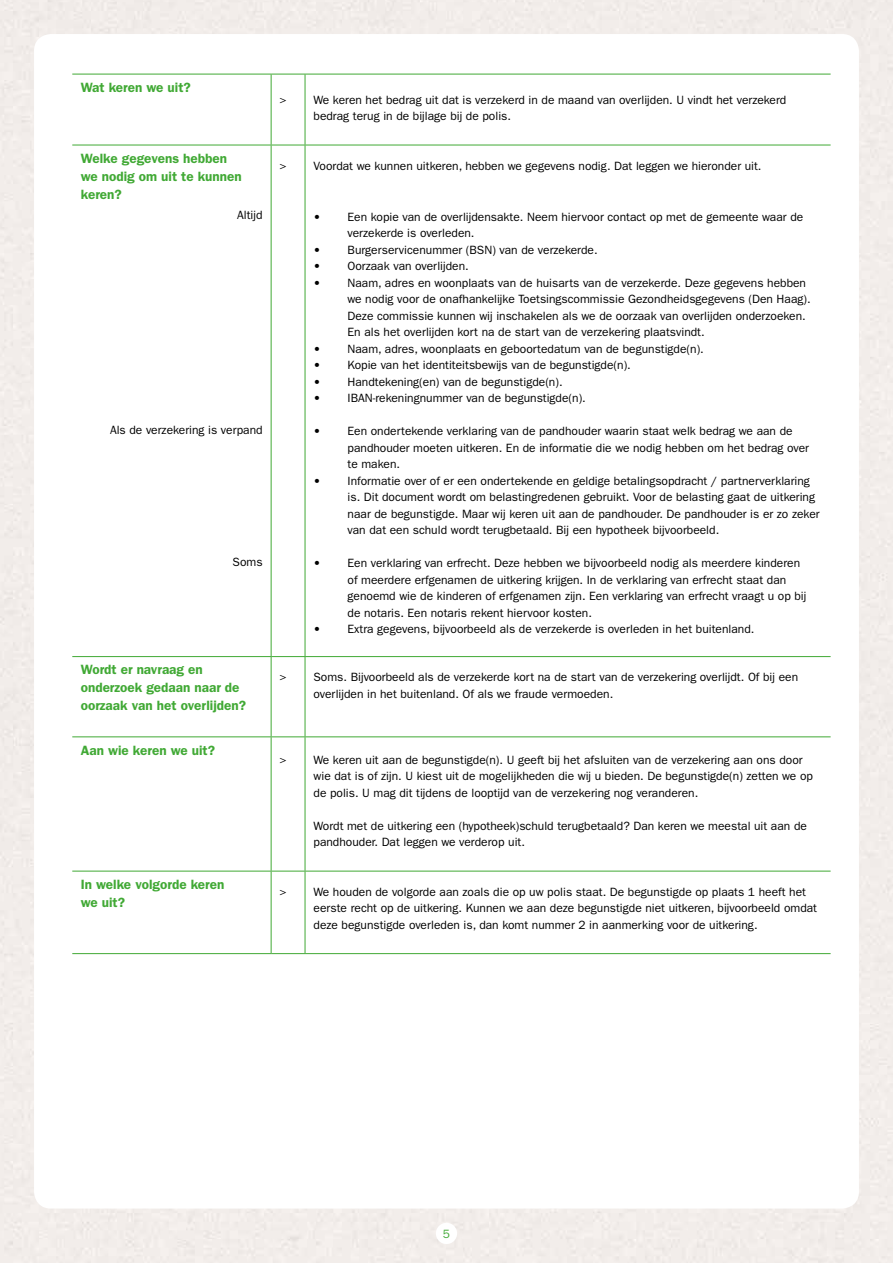
<style>
.page{position:relative;width:893px;height:1263px;background:#fff}
.page>*{position:absolute;margin:0;border:0;box-sizing:border-box;transform-origin:0 0}
.t1{font:600 13.5px/18px "ITC Franklin Gothic Std";color:#41a935}
.t2{font:12px/16.5px "ITC Franklin Gothic Std";color:#000}
.t3{font:12px "ITC Franklin Gothic Std";color:#41a935}
.s1{font-family:"ITC Franklin Gothic Std Hvy"}
</style>
<div class="page">
<hr style="left:72px;top:74px;width:199px;height:1px;background:#41a935">
<hr style="left:271px;top:74px;width:34px;height:1px;background:#41a935">
<hr style="left:271px;top:74px;width:1px;height:71px;background:#41a935">
<hr style="left:305px;top:74px;width:526px;height:1px;background:#41a935">
<hr style="left:305px;top:74px;width:1px;height:71px;background:#41a935">
<hr style="left:72px;top:145px;width:199px;height:1px;background:#41a935">
<hr style="left:271px;top:145px;width:34px;height:1px;background:#41a935">
<hr style="left:271px;top:145px;width:1px;height:511px;background:#41a935">
<hr style="left:305px;top:145px;width:526px;height:1px;background:#41a935">
<hr style="left:305px;top:145px;width:1px;height:511px;background:#41a935">
<hr style="left:72px;top:656px;width:199px;height:1px;background:#41a935">
<hr style="left:271px;top:656px;width:34px;height:1px;background:#41a935">
<hr style="left:271px;top:657px;width:1px;height:79px;background:#41a935">
<hr style="left:305px;top:656px;width:526px;height:1px;background:#41a935">
<hr style="left:305px;top:657px;width:1px;height:79px;background:#41a935">
<hr style="left:72px;top:736px;width:199px;height:1px;background:#41a935">
<hr style="left:271px;top:736px;width:34px;height:1px;background:#41a935">
<hr style="left:271px;top:737px;width:1px;height:134px;background:#41a935">
<hr style="left:305px;top:736px;width:526px;height:1px;background:#41a935">
<hr style="left:305px;top:737px;width:1px;height:134px;background:#41a935">
<hr style="left:72px;top:871px;width:199px;height:1px;background:#41a935">
<hr style="left:271px;top:871px;width:34px;height:1px;background:#41a935">
<hr style="left:271px;top:871px;width:1px;height:82px;background:#41a935">
<hr style="left:305px;top:871px;width:526px;height:1px;background:#41a935">
<hr style="left:305px;top:871px;width:1px;height:82px;background:#41a935">
<hr style="left:72px;top:953px;width:199px;height:1px;background:#41a935">
<hr style="left:271px;top:953px;width:34px;height:1px;background:#41a935">
<hr style="left:305px;top:953px;width:526px;height:1px;background:#41a935">
<p class="t1" style="left:81px;top:78px;width:111px">Wat keren we uit?</p>
<p class="t1" style="left:81px;top:149px;width:162px">Welke gegevens hebben we nodig om uit te kunnen keren?</p>
<p class="t2" style="left:237px;top:207px;width:27px">Altijd</p>
<p class="t2" style="left:110px;top:421px;width:154px">Als de verzekering is verpand</p>
<p class="t2" style="left:233px;top:553px;width:31px">Soms</p>
<p class="t2" style="left:314px;top:91px;width:474px;text-indent:-34px">&gt; We keren het bedrag uit dat is verzekerd in de maand van overlijden. U vindt het verzekerd bedrag terug in de bijlage bij de polis.</p>
<p class="t2" style="left:280px;top:157px;width:483px">&gt; Voordat we kunnen uitkeren, hebben we gegevens nodig. Dat leggen we hieronder uit.</p>
<p class="t2" style="left:348px;top:208px;width:457px;text-indent:-34px"><span class="s1">•</span> Een kopie van de overlijdensakte. Neem hiervoor contact op met de gemeente waar de verzekerde is overleden.</p>
<p class="t2" style="left:314px;top:241px;width:286px"><span class="s1">•</span> Burgerservicenummer (BSN) van de verzekerde.</p>
<p class="t2" style="left:314px;top:258px;width:157px"><span class="s1">•</span> Oorzaak van overlijden.</p>
<p class="t2" style="left:348px;top:274px;width:465px;text-indent:-34px"><span class="s1">•</span> Naam, adres en woonplaats van de huisarts van de verzekerde. Deze gegevens hebben we nodig voor de onafhankelijke Toetsingscommissie Gezondheidsgegevens (Den Haag).<br>Deze commissie kunnen wij inschakelen als we de oorzaak van overlijden onderzoeken.<br>En als het overlijden kort na de start van de verzekering plaatsvindt.</p>
<p class="t2" style="left:314px;top:340px;width:392px"><span class="s1">•</span> Naam, adres, woonplaats en geboortedatum van de begunstigde(n).</p>
<p class="t2" style="left:314px;top:357px;width:319px"><span class="s1">•</span> Kopie van het identiteitsbewijs van de begunstigde(n).</p>
<p class="t2" style="left:314px;top:373px;width:251px"><span class="s1">•</span> Handtekening(en) van de begunstigde(n).</p>
<p class="t2" style="left:314px;top:390px;width:274px"><span class="s1">•</span> IBAN-rekeningnummer van de begunstigde(n).</p>
<p class="t2" style="left:348px;top:423px;width:463px;text-indent:-34px"><span class="s1">•</span> Een ondertekende verklaring van de pandhouder waarin staat welk bedrag we aan de pandhouder moeten uitkeren. En de informatie die we nodig hebben om het bedrag over te maken.</p>
<p class="t2" style="left:348px;top:472px;width:474px;text-indent:-34px"><span class="s1">•</span> Informatie over of er een ondertekende en geldige betalingsopdracht / partnerverklaring is. Dit document wordt om belastingredenen gebruikt. Voor de belasting gaat de uitkering naar de begunstigde. Maar wij keren uit aan de pandhouder. De pandhouder is er zo zeker van dat een schuld wordt terugbetaald. Bij een hypotheek bijvoorbeeld.</p>
<p class="t2" style="left:348px;top:555px;width:460px;text-indent:-34px"><span class="s1">•</span> Een verklaring van erfrecht. Deze hebben we bijvoorbeeld nodig als meerdere kinderen of meerdere erfgenamen de uitkering krijgen. In de verklaring van erfrecht staat dan genoemd wie de kinderen of erfgenamen zijn. Een verklaring van erfrecht vraagt u op bij de notaris. Een notaris rekent hiervoor kosten.</p>
<p class="t2" style="left:314px;top:621px;width:442px"><span class="s1">•</span> Extra gegevens, bijvoorbeeld als de verzekerde is overleden in het buitenland.</p>
<p class="t1" style="left:81px;top:661px;width:167px">Wordt er navraag en onderzoek gedaan naar de oorzaak van het overlijden?</p>
<p class="t2" style="left:314px;top:669px;width:486px;text-indent:-34px">&gt; Soms. Bijvoorbeeld als de verzekerde kort na de start van de verzekering overlijdt. Of bij een overlijden in het buitenland. Of als we fraude vermoeden.</p>
<p class="t1" style="left:81px;top:741px;width:136px">Aan wie keren we uit?</p>
<p class="t2" style="left:314px;top:751px;width:501px;text-indent:-34px">&gt; We keren uit aan de begunstigde(n). U geeft bij het afsluiten van de verzekering aan ons door wie dat is of zijn. U kiest uit de mogelijkheden die wij u bieden. De begunstigde(n) zetten we op de polis. U mag dit tijdens de looptijd van de verzekering nog veranderen.</p>
<p class="t2" style="left:314px;top:817px;width:495px">Wordt met de uitkering een (hypotheek)schuld terugbetaald? Dan keren we meestal uit aan de pandhouder. Dat leggen we verderop uit.</p>
<p class="t1" style="left:81px;top:875px;width:145px">In welke volgorde keren we uit?</p>
<p class="t2" style="left:314px;top:883px;width:505px;text-indent:-34px">&gt; We houden de volgorde aan zoals die op uw polis staat. De begunstigde op plaats 1 heeft het eerste recht op de uitkering. Kunnen we aan deze begunstigde niet uitkeren, bijvoorbeeld omdat deze begunstigde overleden is, dan komt nummer 2 in aanmerking voor de uitkering.</p>
<p class="t3" style="left:443px;top:1227px;width:9px">5</p>
</div>
